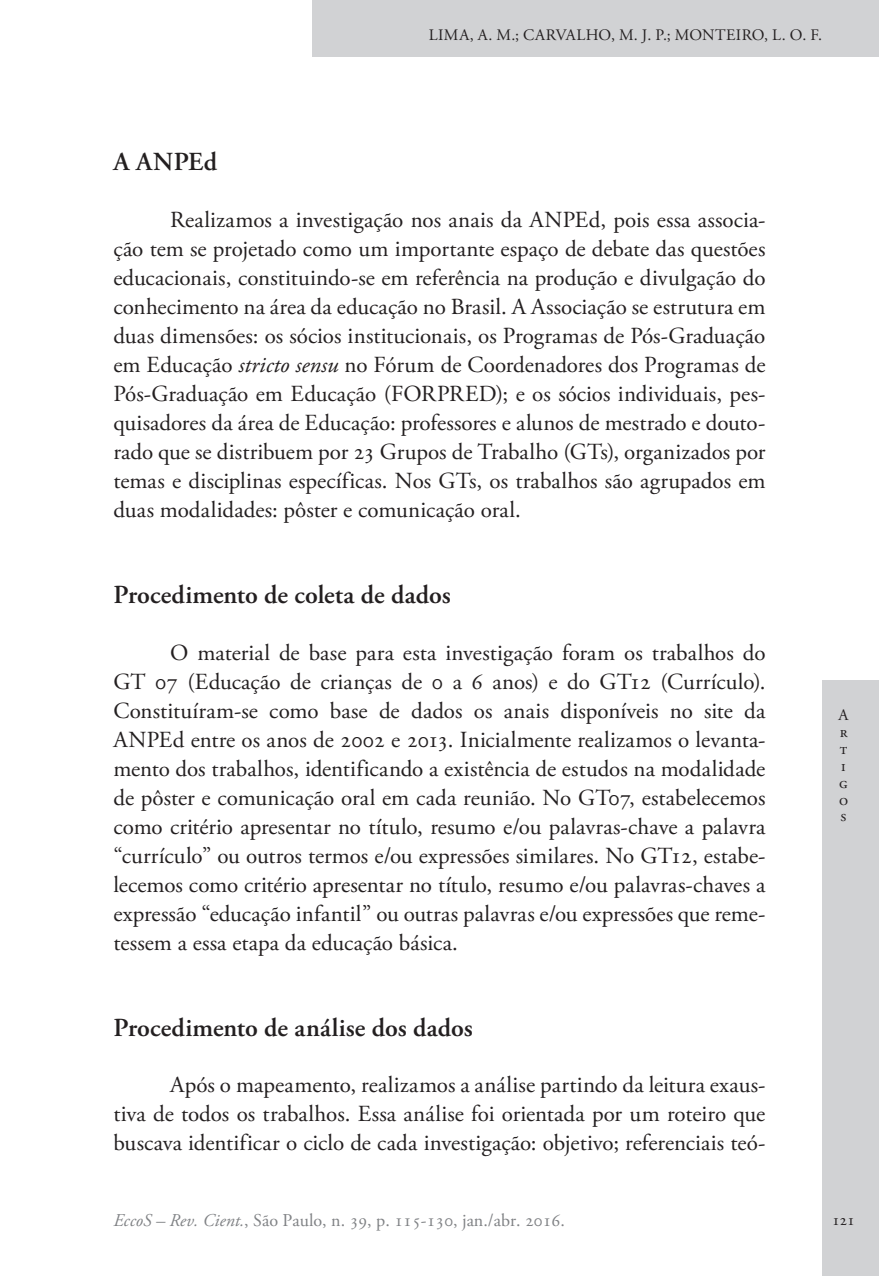
<style>
.page{position:relative;width:879px;height:1276px;background:#fff}
.page>*{position:absolute;margin:0;border:0;box-sizing:border-box;transform-origin:0 0}
.Ec_SubTitulo_-_2{font:600 26px "Adobe Garamond Pro";letter-spacing:.02em;color:#231f20}
.Ec_Normal{font:23px/29px "Adobe Garamond Pro";color:#231f20;text-align:justify}
.t1{font:18px "Adobe Garamond Pro";color:#808285}
.t2{font:16px/16.8px "Adobe Garamond Pro";letter-spacing:.02em;color:#231f20}
.s1{font-style:italic}
</style>
<div class="page">
<div style="left:312px;top:0;width:567px;height:57px;background:#d1d2d4"></div>
<div style="left:822px;top:680px;width:57px;height:596px;background:#d1d2d4"></div>
<p class="t2" style="left:429px;top:27px;width:395px">LIMA, A. M.; CARVALHO, M. J. P.; MONTEIRO, L. O. F.</p>
<p class="Ec_SubTitulo_-_2" style="left:113px;top:147px;width:105px">A ANPEd</p>
<p class="Ec_Normal" style="left:113px;top:206px;width:653px;text-indent:57px">Realizamos a investigação nos anais da ANPEd, pois essa associa&shy;ção tem se projetado como um importante espaço de debate das questões educacionais, constituindo-se em referência na produção e divulgação do conhecimento na área da educação no Brasil. A Associação se estrutura em duas dimensões: os sócios institucionais, os Programas de Pós-Graduação em Educação <span class="s1">stricto sensu</span> no Fórum de Coordenadores dos Programas de Pós-Graduação em Educação (FORPRED); e os sócios individuais, pes&shy;quisadores da área de Educação: professores e alunos de mestrado e douto&shy;rado que se distribuem por 23 Grupos de Trabalho (GTs), organizados por temas e disciplinas específicas. Nos GTs, os trabalhos são agrupados em duas modalidades: pôster e comunicação oral.</p>
<p class="Ec_SubTitulo_-_2" style="left:113px;top:579px;width:339px">Procedimento de coleta de dados</p>
<p class="Ec_Normal" style="left:113px;top:639px;width:654px;text-indent:57px">O material de base para esta investigação foram os trabalhos do GT 07 (Educação de crianças de 0 a 6 anos) e do GT12 (Currículo).<br>Constituíram-se como base de dados os anais disponíveis no site da ANPEd entre os anos de 2002 e 2013. Inicialmente realizamos o levanta&shy;mento dos trabalhos, identificando a existência de estudos na modalidade de pôster e comunicação oral em cada reunião. No GT07, estabelecemos como critério apresentar no título, resumo e/ou palavras-chave a palavra “currículo” ou outros termos e/ou expressões similares. No GT12, estabe&shy;lecemos como critério apresentar no título, resumo e/ou palavras-chaves a expressão “educação infantil” ou outras palavras e/ou expressões que reme&shy;tessem a essa etapa da educação básica.</p>
<p class="Ec_SubTitulo_-_2" style="left:113px;top:1012px;width:361px">Procedimento de análise dos dados</p>
<p class="Ec_Normal" style="left:113px;top:1071px;width:653px;text-indent:57px">Após o mapeamento, realizamos a análise partindo da leitura exaus&shy;tiva de todos os trabalhos. Essa análise foi orientada por um roteiro que buscava identificar o ciclo de cada investigação: objetivo; referenciais teó-</p>
<p class="t2" style="left:838px;top:707px;width:11px">A r t i g o s</p>
<p class="t1" style="left:113px;top:1209px;width:453px"><span class="s1">EccoS – Rev. Cient.</span>, São Paulo, n. 39, p. 115-130, jan./abr. 2016.</p>
<p class="t2" style="left:832px;top:1212px;width:24px">121</p>
</div>
